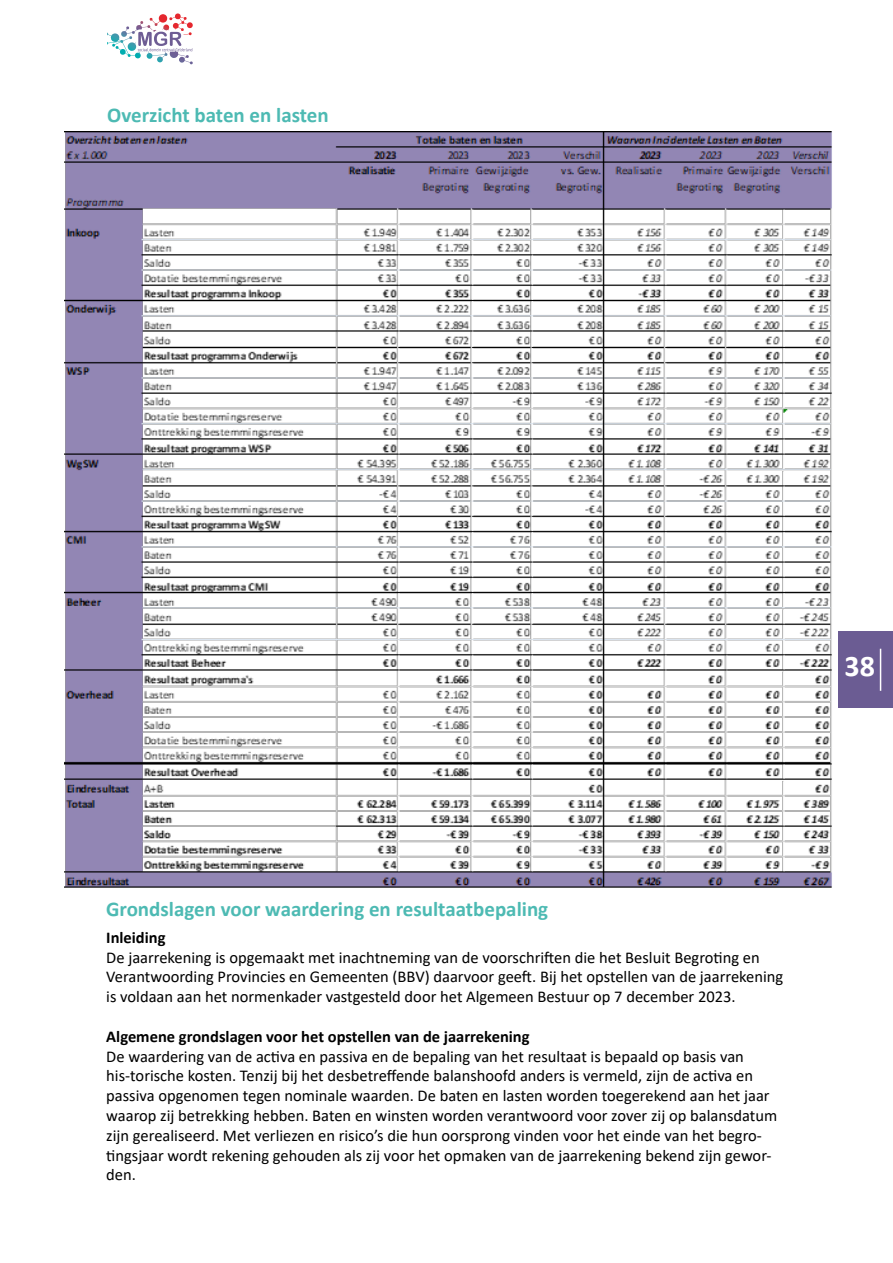
<style>
.page{position:relative;width:893px;height:1263px;background:#fff}
.page>*{position:absolute;margin:0;border:0;box-sizing:border-box;transform-origin:0 0}
.t1{font:700 30px "Calibri";color:#fff}
.t2{font:700 21px "Calibri";color:#4dbab3}
.t3{font:16.5px/19.8px "Calibri";color:#000}
.t4{font:700 16.5px "Calibri";color:#000}
</style>
<div class="page">
<svg style="left:107px;top:13px;width:86px;height:51px"></svg>
<div style="left:839px;top:631px;width:54px;height:77px;background:#6b5c93"></div>
<hr style="left:880px;top:649px;width:1px;height:42px;background:#fff">
<img style="left:65px;top:131px;width:767px;height:757px">
<p class="t2" style="left:107px;top:101px;width:223px">Overzicht baten en lasten</p>
<h1 class="t1" style="left:844px;top:645px;width:32px">38</h1>
<p class="t2" style="left:106px;top:894px;width:444px">Grondslagen voor waardering en resultaatbepaling</p>
<p class="t4" style="left:106px;top:926px;width:61px">Inleiding</p>
<p class="t3" style="left:106px;top:947px;width:678px">De jaarrekening is opgemaakt met inachtneming van de voorschriften die het Besluit Begroting en<br>Verantwoording Provincies en Gemeenten (BBV) daarvoor geeft. Bij het opstellen van de jaarrekening is voldaan aan het normenkader vastgesteld door het Algemeen Bestuur op 7 december 2023.</p>
<p class="t4" style="left:106px;top:1025px;width:425px">Algemene grondslagen voor het opstellen van de jaarrekening</p>
<p class="t3" style="left:106px;top:1046px;width:672px">De waardering van de activa en passiva en de bepaling van het resultaat is bepaald op basis van his-torische kosten. Tenzij bij het desbetreffende balanshoofd anders is vermeld, zijn de activa en passiva opgenomen tegen nominale waarden. De baten en lasten worden toegerekend aan het jaar waarop zij betrekking hebben. Baten en winsten worden verantwoord voor zover zij op balansdatum zijn gerealiseerd. Met verliezen en risico’s die hun oorsprong vinden voor het einde van het begro&shy;tingsjaar wordt rekening gehouden als zij voor het opmaken van de jaarrekening bekend zijn gewor&shy;den.</p>
</div>
